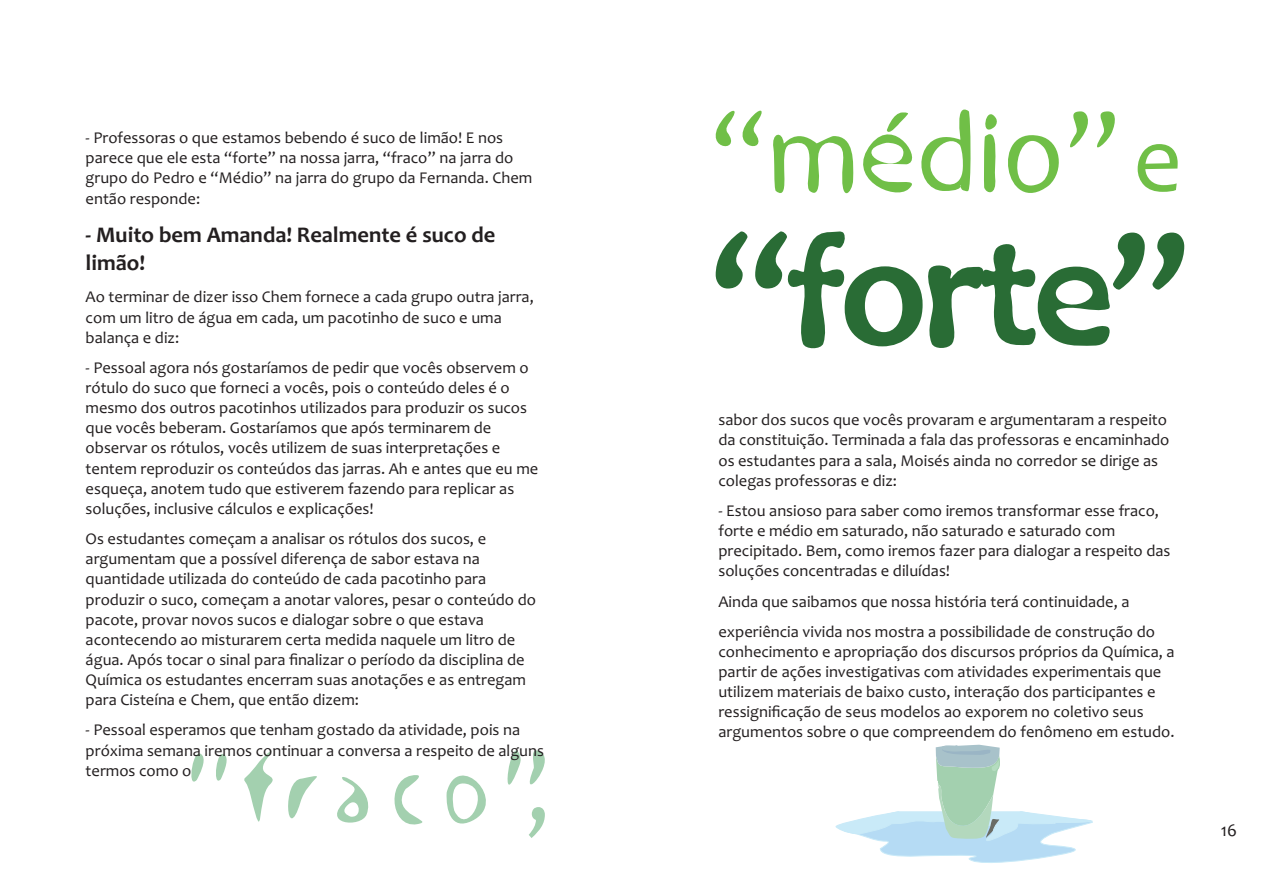
<style>
.page{position:relative;width:1263px;height:893px;background:#fff}
.page>*{position:absolute;margin:0;border:0;box-sizing:border-box;transform-origin:0 0}
.t1{font:97.35px "Candara";color:#a3d0af}
.t2{font:95.85px "Candara";color:#70bf47}
.t3{font:700 22.5px/27.5px "Candara";color:#231f20}
.t4{font:18px "Candara";color:#231f20}
.t5{font:16.5px/20.1px "Candara";color:#231f20}
</style>
<div class="page">
<svg style="left:715px;top:109px;width:400px;height:85px"></svg>
<svg style="left:835px;top:744px;width:258px;height:119px"></svg>
<svg style="left:716px;top:231px;width:468px;height:118px"></svg>
<div style="left:980px;top:271px;width:5px;height:13px;background:#296c35;border-radius:50%"></div>
<svg style="left:191px;top:750px;width:354px;height:75px"></svg>
<p class="t5" style="left:86px;top:129px;width:448px">- Professoras o que estamos bebendo é suco de limão! E nos parece que ele esta “forte” na nossa jarra, “fraco” na jarra do grupo do Pedro e “Médio” na jarra do grupo da Fernanda. Chem então responde:</p>
<h3 class="t3" style="left:86px;top:223px;width:411px">- Muito bem Amanda! Realmente é suco de limão!</h3>
<p class="t5" style="left:86px;top:289px;width:450px">Ao terminar de dizer isso Chem fornece a cada grupo outra jarra, com um litro de água em cada, um pacotinho de suco e uma balança e diz:</p>
<p class="t5" style="left:86px;top:359px;width:454px">- Pessoal agora nós gostaríamos de pedir que vocês observem o rótulo do suco que forneci a vocês, pois o conteúdo deles é o mesmo dos outros pacotinhos utilizados para produzir os sucos que vocês beberam. Gostaríamos que após terminarem de observar os rótulos, vocês utilizem de suas interpretações e tentem reproduzir os conteúdos das jarras. Ah e antes que eu me esqueça, anotem tudo que estiverem fazendo para replicar as soluções, inclusive cálculos e explicações!</p>
<p class="t5" style="left:86px;top:530px;width:452px">Os estudantes começam a analisar os rótulos dos sucos, e argumentam que a possível diferença de sabor estava na quantidade utilizada do conteúdo de cada pacotinho para produzir o suco, começam a anotar valores, pesar o conteúdo do pacote, provar novos sucos e dialogar sobre o que estava acontecendo ao misturarem certa medida naquele um litro de água. Após tocar o sinal para finalizar o período da disciplina de Química os estudantes encerram suas anotações e as entregam para Cisteína e Chem, que então dizem:</p>
<p class="t5" style="left:86px;top:722px;width:460px">- Pessoal esperamos que tenham gostado da atividade, pois na próxima semana iremos continuar a conversa a respeito de alguns termos como o</p>
<h1 class="t1" style="left:526px;top:749px;width:26px">,</h1>
<h2 class="t2" style="left:1133px;top:121px;width:51px">e</h2>
<p class="t5" style="left:718px;top:411px;width:453px">sabor dos sucos que vocês provaram e argumentaram a respeito da constituição. Terminada a fala das professoras e encaminhado os estudantes para a sala, Moisés ainda no corredor se dirige as colegas professoras e diz:</p>
<p class="t5" style="left:718px;top:502px;width:454px">- Estou ansioso para saber como iremos transformar esse fraco, forte e médio em saturado, não saturado e saturado com precipitado. Bem, como iremos fazer para dialogar a respeito das soluções concentradas e diluídas!</p>
<p class="t5" style="left:718px;top:588px;width:438px;line-height:30.2px">Ainda que saibamos que nossa história terá continuidade, a experiência vivida nos mostra a possibilidade de construção do</p>
<p class="t5" style="left:718px;top:643px;width:458px">conhecimento e apropriação dos discursos próprios da Química, a partir de ações investigativas com atividades experimentais que utilizem materiais de baixo custo, interação dos participantes e ressignificação de seus modelos ao exporem no coletivo seus argumentos sobre o que compreendem do fenômeno em estudo.</p>
<p class="t4" style="left:1221px;top:823px;width:18px">16</p>
</div>
